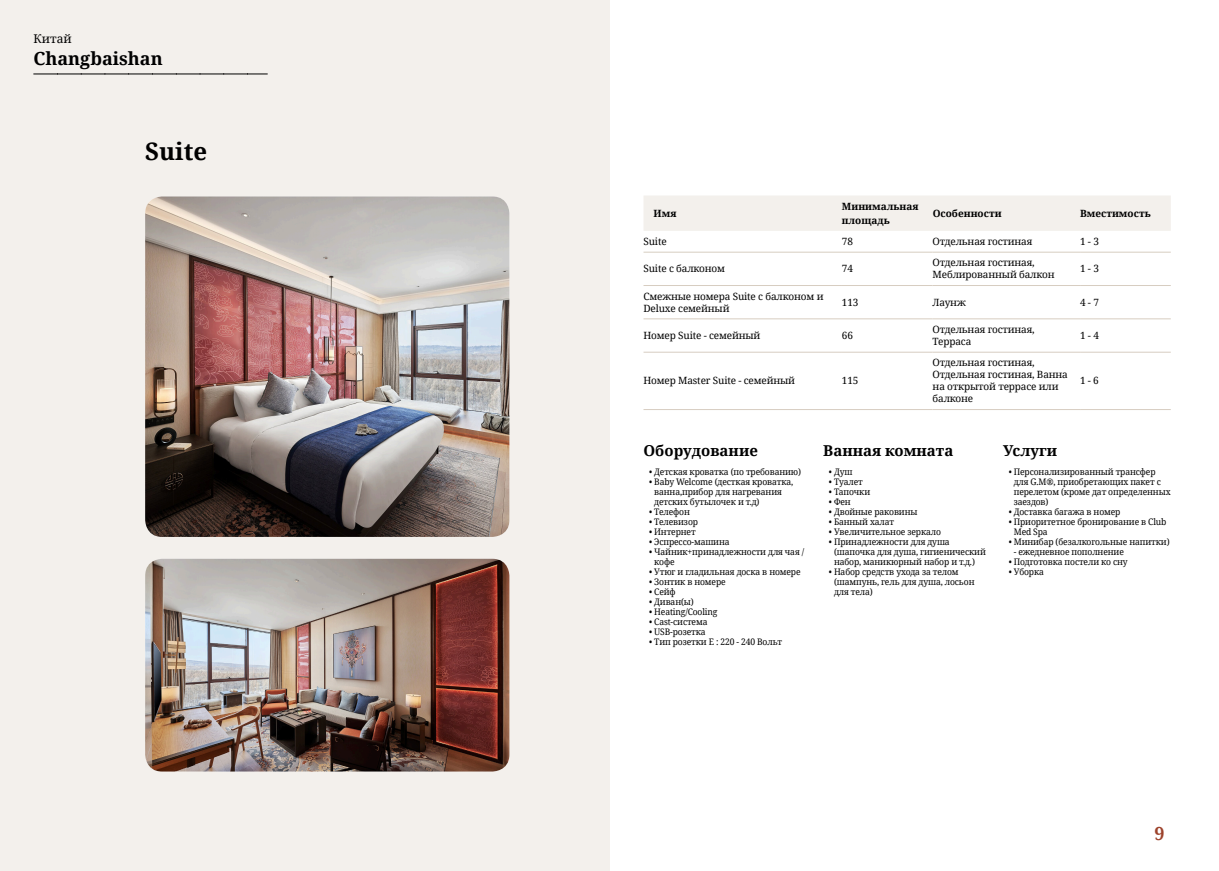
<style>
.page{position:relative;width:1219px;height:871px;background:#fff}
.page>*{position:absolute;margin:0;border:0;box-sizing:border-box;transform-origin:0 0}
.t1{font:700 24px "Noto Serif";color:#000}
.t2{font:700 18px "Noto Serif";color:#000}
.t3{font:700 18px "Noto Serif";color:#9d432c}
.t4{font:700 15px "Noto Serif";color:#000}
.t5{font:12px "Noto Serif";color:#000}
.t6{font:10px/12px "Noto Serif";letter-spacing:-.015em;color:#000}
.t7{font:700 10px/14px "Noto Serif";color:#000}
.t8{font:9px/10px "Noto Serif";letter-spacing:-.015em;color:#000;scale:.95 1}
</style>
<div class="page">
<div style="left:0;top:0;width:609px;height:870px;background:#f3f0ec"></div>
<img style="left:145px;top:196px;width:364px;height:340px">
<img style="left:145px;top:558px;width:364px;height:213px">
<svg style="left:34px;top:74px;width:233px;height:1px"></svg>
<div style="left:644px;top:196px;width:527px;height:35px;background:#f3f0ec"></div>
<hr style="left:643px;top:251px;width:199px;height:1px;background:#d7cdc1">
<hr style="left:842px;top:251px;width:91px;height:1px;background:#d7cdc1">
<hr style="left:933px;top:251px;width:147px;height:1px;background:#d7cdc1">
<hr style="left:1080px;top:251px;width:91px;height:1px;background:#d7cdc1">
<hr style="left:643px;top:285px;width:199px;height:1px;background:#d7cdc1">
<hr style="left:842px;top:285px;width:91px;height:1px;background:#d7cdc1">
<hr style="left:933px;top:285px;width:147px;height:1px;background:#d7cdc1">
<hr style="left:1080px;top:285px;width:91px;height:1px;background:#d7cdc1">
<hr style="left:643px;top:318px;width:199px;height:1px;background:#d7cdc1">
<hr style="left:842px;top:318px;width:91px;height:1px;background:#d7cdc1">
<hr style="left:933px;top:318px;width:147px;height:1px;background:#d7cdc1">
<hr style="left:1080px;top:318px;width:91px;height:1px;background:#d7cdc1">
<hr style="left:643px;top:351px;width:199px;height:1px;background:#d7cdc1">
<hr style="left:842px;top:351px;width:91px;height:1px;background:#d7cdc1">
<hr style="left:933px;top:351px;width:147px;height:1px;background:#d7cdc1">
<hr style="left:1080px;top:351px;width:91px;height:1px;background:#d7cdc1">
<hr style="left:643px;top:409px;width:199px;height:1px;background:#d7cdc1">
<hr style="left:842px;top:409px;width:91px;height:1px;background:#d7cdc1">
<hr style="left:933px;top:409px;width:147px;height:1px;background:#d7cdc1">
<hr style="left:1080px;top:409px;width:91px;height:1px;background:#d7cdc1">
<h3 class="t5" style="left:33px;top:30px;width:40px">Китай</h3>
<h2 class="t2" style="left:33px;top:45px;width:131px">Changbaishan</h2>
<h1 class="t1" style="left:145px;top:135px;width:63px">Suite</h1>
<p class="t7" style="left:653px;top:206px;width:24px">Имя</p>
<p class="t7" style="left:842px;top:199px;width:78px">Минимальная площадь</p>
<p class="t7" style="left:933px;top:206px;width:70px">Особенности</p>
<p class="t7" style="left:1080px;top:206px;width:72px">Вместимость</p>
<p class="t6" style="left:643px;top:235px;width:25px">Suite</p>
<p class="t6" style="left:842px;top:235px;width:13px">78</p>
<p class="t6" style="left:933px;top:235px;width:101px">Отдельная гостиная</p>
<p class="t6" style="left:1080px;top:235px;width:20px">1 - 3</p>
<p class="t6" style="left:643px;top:262px;width:83px">Suite с балконом</p>
<p class="t6" style="left:842px;top:262px;width:13px">74</p>
<p class="t6" style="left:933px;top:256px;width:124px">Отдельная гостиная,<br>Меблированный балкон</p>
<p class="t6" style="left:1080px;top:262px;width:20px">1 - 3</p>
<p class="t6" style="left:643px;top:289px;width:182px">Смежные номера Suite с балконом и<br>Deluxe семейный</p>
<p class="t6" style="left:842px;top:295px;width:18px">113</p>
<p class="t6" style="left:933px;top:295px;width:35px">Лаунж</p>
<p class="t6" style="left:1080px;top:295px;width:20px">4 - 7</p>
<p class="t6" style="left:643px;top:329px;width:119px">Номер Suite - семейный</p>
<p class="t6" style="left:842px;top:329px;width:13px">66</p>
<p class="t6" style="left:933px;top:323px;width:104px">Отдельная гостиная,<br>Терраса</p>
<p class="t6" style="left:1080px;top:329px;width:20px">1 - 4</p>
<p class="t6" style="left:643px;top:374px;width:153px">Номер Master Suite - семейный</p>
<p class="t6" style="left:842px;top:374px;width:18px">115</p>
<p class="t6" style="left:933px;top:356px;width:137px">Отдельная гостиная,<br>Отдельная гостиная, Ванна на открытой террасе или балконе</p>
<p class="t6" style="left:1080px;top:374px;width:20px">1 - 6</p>
<h3 class="t4" style="left:643px;top:440px;width:116px">Оборудование</h3>
<p class="t8" style="left:649px;top:466px;width:161px">• Детская кроватка (по требованию)</p>
<p class="t8" style="left:654px;top:476px;width:148px;text-indent:-5px">• Baby Welcome (десткая кроватка, ванна,прибор для нагревания детских бутылочек и т.д)</p>
<p class="t8" style="left:649px;top:506px;width:44px">• Телефон</p>
<p class="t8" style="left:649px;top:516px;width:53px">• Телевизор</p>
<p class="t8" style="left:649px;top:526px;width:50px">• Интернет</p>
<p class="t8" style="left:649px;top:536px;width:86px">• Эспрессо-машина</p>
<p class="t8" style="left:654px;top:546px;width:159px;text-indent:-5px">• Чайник+принадлежности для чая / кофе</p>
<p class="t8" style="left:649px;top:566px;width:161px">• Утюг и гладильная доска в номере</p>
<p class="t8" style="left:649px;top:576px;width:82px">• Зонтик в номере</p>
<p class="t8" style="left:649px;top:586px;width:29px">• Сейф</p>
<p class="t8" style="left:649px;top:596px;width:48px">• Диван(ы)</p>
<p class="t8" style="left:649px;top:606px;width:73px">• Heating/Cooling</p>
<p class="t8" style="left:649px;top:616px;width:63px">• Cast-система</p>
<p class="t8" style="left:649px;top:626px;width:61px">• USB-розетка</p>
<p class="t8" style="left:649px;top:636px;width:142px">• Тип розетки E : 220 - 240 Вольт</p>
<h3 class="t4" style="left:823px;top:440px;width:132px">Ванная комната</h3>
<p class="t8" style="left:829px;top:466px;width:26px">• Душ</p>
<p class="t8" style="left:829px;top:476px;width:37px">• Туалет</p>
<p class="t8" style="left:829px;top:486px;width:45px">• Тапочки</p>
<p class="t8" style="left:829px;top:496px;width:24px">• Фен</p>
<p class="t8" style="left:829px;top:506px;width:95px">• Двойные раковины</p>
<p class="t8" style="left:829px;top:516px;width:70px">• Банный халат</p>
<p class="t8" style="left:829px;top:526px;width:119px">• Увеличительное зеркало</p>
<p class="t8" style="left:834px;top:536px;width:161px;text-indent:-5px">• Принадлежности для душа (шапочка для душа, гигиенический набор, маникюрный набор и т.д.)</p>
<p class="t8" style="left:834px;top:566px;width:149px;text-indent:-5px">• Набор средств ухода за телом (шампунь, гель для душа, лосьон для тела)</p>
<h3 class="t4" style="left:1003px;top:440px;width:55px">Услуги</h3>
<p class="t8" style="left:1014px;top:466px;width:167px;text-indent:-5px">• Персонализированный трансфер для G.M®, приобретающих пакет с перелетом (кроме дат определенных заездов)</p>
<p class="t8" style="left:1009px;top:506px;width:119px">• Доставка багажа в номер</p>
<p class="t8" style="left:1014px;top:516px;width:162px;text-indent:-5px">• Приоритетное бронирование в Club<br>Med Spa</p>
<p class="t8" style="left:1009px;top:536px;width:171px">• Минибар (безалкогольные напитки)</p>
<p class="t8" style="left:1014px;top:546px;width:117px">- ежедневное пополнение</p>
<p class="t8" style="left:1009px;top:556px;width:127px">• Подготовка постели ко сну</p>
<p class="t8" style="left:1009px;top:566px;width:39px">• Уборка</p>
<h2 class="t3" style="left:1154px;top:820px;width:12px">9</h2>
</div>
